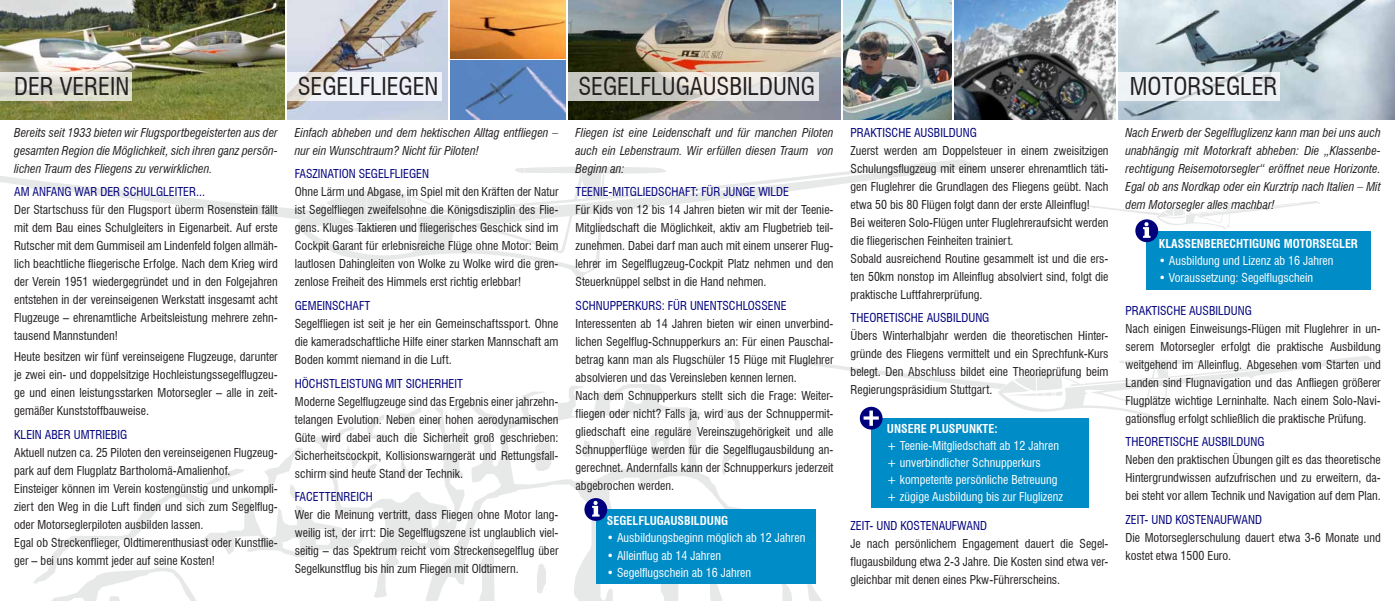
<style>
.page{position:relative;width:1395px;height:601px;background:#fff}
.page>*{position:absolute;margin:0;border:0;box-sizing:border-box;transform-origin:0 0}
.t1{font:condensed 24px "Swiss 721 BT";color:#231f20}
.t2{font:condensed 12px/18px "Swiss 721 BT";color:#231f20;text-align:justify}
.t3{font:italic condensed 12px/18px "Swiss 721 BT";color:#231f20;text-align:justify}
.t4{font:condensed 12px "Swiss 721 BT";color:#00007d}
.t5{font:condensed 12px/16.8px "Swiss 721 BT";color:#fff}
.t6{font:700 condensed 12px "Swiss 721 BT";color:#fff}
</style>
<div class="page">
<svg style="left:33px;top:384px;width:789px;height:217px"></svg>
<svg style="left:0;top:159px;width:979px;height:120px"></svg>
<svg style="left:790px;top:356px;width:586px;height:66px"></svg>
<img style="left:0;top:0;width:285px;height:119px">
<img style="left:568px;top:0;width:272px;height:120px">
<div style="left:871px;top:418px;width:217px;height:90px;background:#008cc7"></div>
<div style="left:860px;top:407px;width:22px;height:23px;background:#00007d;border-radius:50%"></div>
<svg style="left:863px;top:411px;width:16px;height:15px"></svg>
<img style="left:288px;top:0;width:160px;height:119px">
<img style="left:954px;top:0;width:161px;height:119px">
<img style="left:1118px;top:0;width:277px;height:119px">
<svg style="left:287px;top:72px;width:155px;height:28px;fill:#eff2f8"></svg>
<svg style="left:568px;top:72px;width:250px;height:28px;background:#d9d8d3"></svg>
<svg style="left:1118px;top:72px;width:162px;height:28px;fill:#eef3f5"></svg>
<svg style="left:0;top:72px;width:132px;height:28px;background:#dcdcd2"></svg>
<div style="left:596px;top:509px;width:220px;height:75px;background:#008cc7"></div>
<div style="left:584px;top:498px;width:23px;height:23px;background:#00007d;border-radius:50%"></div>
<svg style="left:592px;top:501px;width:7px;height:16px"></svg>
<div style="left:1146px;top:231px;width:225px;height:58px;background:#008cc7"></div>
<div style="left:1135px;top:219px;width:23px;height:23px;background:#00007d;border-radius:50%"></div>
<svg style="left:1067px;top:201px;width:253px;height:37px"></svg>
<img style="left:451px;top:61px;width:115px;height:58px">
<img style="left:843px;top:0;width:108px;height:120px">
<img style="left:451px;top:0;width:115px;height:58px">
<h1 class="t1" style="left:14px;top:72px;width:105px">Der VereiN</h1>
<h1 class="t1" style="left:298px;top:72px;width:142px">Segelfliegen</h1>
<h1 class="t1" style="left:578px;top:72px;width:150px">Segelflugausbild</h1>
<h1 class="t1" style="left:773px;top:72px;width:43px">ung</h1>
<h1 class="t1" style="left:1130px;top:72px;width:149px">Motorsegler</h1>
<p class="t3" style="left:14px;top:123px;width:265px">Bereits seit 1933 bieten wir Flugsportbegeisterten aus der gesamten Region die Möglichkeit, sich ihren ganz persön&shy;lichen Traum des Fliegens zu verwirklichen.</p>
<p class="t4" style="left:14px;top:185px;width:192px">Am Anfang war der Schulgleiter...</p>
<p class="t2" style="left:14px;top:201px;width:265px">Der Startschuss für den Flugsport überm Rosenstein fällt mit dem Bau eines Schulgleiters in Eigenarbeit. Auf erste Rutscher mit dem Gummiseil am Lindenfeld folgen allmäh&shy;lich beachtliche fliegerische Erfolge. Nach dem Krieg wird der Verein 1951 wiedergegründet und in den Folgejahren entstehen in der vereinseigenen Werkstatt insgesamt acht Flugzeuge – ehrenamtliche Arbeitsleistung mehrere zehn&shy;tausend Mannstunden!</p>
<p class="t2" style="left:14px;top:348px;width:265px">Heute besitzen wir fünf vereinseigene Flugzeuge, darunter je zwei ein- und doppelsitzige Hochleistungssegelflugzeu&shy;ge und einen leistungsstarken Motorsegler – alle in zeit&shy;gemäßer Kunststoffbauweise.</p>
<p class="t4" style="left:14px;top:427px;width:115px">Klein aber umtriebig</p>
<p class="t2" style="left:14px;top:443px;width:265px;text-align:left">Aktuell nutzen ca. 25 Piloten den vereinseigenen Flugzeug&shy;park auf dem Flugplatz Bartholomä-Amalienhof.<br>Einsteiger können im Verein kostengünstig und unkompli&shy;ziert den Weg in die Luft finden und sich zum Segelflug&shy;oder Motorseglerpiloten ausbilden lassen.<br>Egal ob Streckenflieger, Oldtimerenthusiast oder Kunstflie&shy;ger – bei uns kommt jeder auf seine Kosten!</p>
<p class="t3" style="left:295px;top:123px;width:265px">Einfach abheben und dem hektischen Alltag entfliegen – nur ein Wunschtraum? Nicht für Piloten!</p>
<p class="t4" style="left:295px;top:167px;width:136px">Faszination Segelfliegen</p>
<p class="t2" style="left:295px;top:183px;width:265px">Ohne Lärm und Abgase, im Spiel mit den Kräften der Natur ist Segelfliegen zweifelsohne die Königsdisziplin des Flie&shy;gens. Kluges Taktieren und fliegerisches Geschick sind im Cockpit Garant für erlebnisreiche Flüge ohne Motor: Beim lautlosen Dahingleiten von Wolke zu Wolke wird die gren&shy;zenlose Freiheit des Himmels erst richtig erlebbar!</p>
<p class="t4" style="left:295px;top:298px;width:77px">Gemeinschaft</p>
<p class="t2" style="left:295px;top:315px;width:265px">Segelfliegen ist seit je her ein Gemeinschaftssport. Ohne die kameradschaftliche Hilfe einer starken Mannschaft am Boden kommt niemand in die Luft.</p>
<p class="t4" style="left:295px;top:376px;width:170px">Höchstleistung Mit Sicherheit</p>
<p class="t2" style="left:295px;top:392px;width:265px">Moderne Segelflugzeuge sind das Ergebnis einer jahrzehn&shy;telangen Evolution. Neben einer hohen aerodynamischen Güte wird dabei auch die Sicherheit groß geschrieben:<br>Sicherheitscockpit, Kollisionswarngerät und Rettungsfall&shy;schirm sind heute Stand der Technik.</p>
<p class="t4" style="left:295px;top:490px;width:78px">Facettenreich</p>
<p class="t2" style="left:295px;top:506px;width:265px">Wer die Meinung vertritt, dass Fliegen ohne Motor lang&shy;weilig ist, der irrt: Die Segelflugszene ist unglaublich viel&shy;seitig – das Spektrum reicht vom Streckensegelflug über Segelkunstflug bis hin zum Fliegen mit Oldtimern.</p>
<p class="t3" style="left:575px;top:123px;width:259px">Fliegen ist eine Leidenschaft und für manchen Piloten auch ein Lebenstraum. Wir erfüllen diesen Traum von Beginn an:</p>
<p class="t4" style="left:575px;top:185px;width:215px">Teenie-Mitgliedschaft: für Junge Wilde</p>
<p class="t2" style="left:575px;top:201px;width:259px">Für Kids von 12 bis 14 Jahren bieten wir mit der Teenie-Mitgliedschaft die Möglichkeit, aktiv am Flugbetrieb teil&shy;zunehmen. Dabei darf man auch mit einem unserer Flug&shy;lehrer im Segelflugzeug-Cockpit Platz nehmen und den Steuerknüppel selbst in die Hand nehmen.</p>
<p class="t4" style="left:575px;top:298px;width:213px">Schnupperkurs: Für Unentschlossene</p>
<p class="t2" style="left:575px;top:315px;width:260px;text-align:left">Interessenten ab 14 Jahren bieten wir einen unverbind&shy;lichen Segelflug-Schnupperkurs an: Für einen Pauschal&shy;betrag kann man als Flugschüler 15 Flüge mit Fluglehrer absolvieren und das Vereinsleben kennen lernen.<br>Nach dem Schnupperkurs stellt sich die Frage: Weiter&shy;fliegen oder nicht? Falls ja, wird aus der Schnuppermit&shy;gliedschaft eine reguläre Vereinszugehörigkeit und alle Schnupperflüge werden für die Segelflugausbildung an&shy;gerechnet. Andernfalls kann der Schnupperkurs jederzeit abgebrochen werden.</p>
<p class="t6" style="left:607px;top:513px;width:123px">SEGELFLUGAUSBILDUNG</p>
<p class="t5" style="left:607px;top:530px;width:200px">• Ausbildungsbeginn möglich ab 12 Jahren</p>
<p class="t5" style="left:607px;top:547px;width:115px">• Alleinflug ab 14 Jahren</p>
<p class="t5" style="left:607px;top:564px;width:146px">• Segelflugschein ab 16 Jahren</p>
<p class="t4" style="left:850px;top:125px;width:84px">Praktische Ausbild</p>
<p class="t4" style="left:956px;top:125px;width:22px">ung</p>
<p class="t2" style="left:850px;top:141px;width:259px;text-align:left">Zuerst werden am Doppelsteuer in einem zweisitzigen Schulungsflugzeug mit einem unserer ehrenamtlich täti&shy;gen Fluglehrer die Grundlagen des Fliegens geübt. Nach etwa 50 bis 80 Flügen folgt dann der erste Alleinflug!<br>Bei weiteren Solo-Flügen unter Fluglehreraufsicht werden die fliegerischen Feinheiten trainiert.<br>Sobald ausreichend Routine gesammelt ist und die ers&shy;ten 50km nonstop im Alleinflug absolviert sind, folgt die praktische Luftfahrerprüfung.</p>
<p class="t4" style="left:850px;top:311px;width:96px">Theoretische Ausbild</p>
<p class="t4" style="left:968px;top:311px;width:22px">ung</p>
<p class="t2" style="left:850px;top:327px;width:259px">Übers Winterhalbjahr werden die theoretischen Hinter&shy;gründe des Fliegens vermittelt und ein Sprechfunk-Kurs belegt. Den Abschluss bildet eine Theorieprüfung beim Regierungspräsidium Stuttgart.</p>
<p class="t6" style="left:887px;top:422px;width:112px">UNSERE PLUSPUNKTE:</p>
<p class="t5" style="left:887px;top:437px;width:178px">+ Teenie-Mitgliedschaft ab 12 Jahren + unverbindlicher Schnupperkurs<br>+ kompetente persönliche Betreuung + zügige Ausbildung bis zur Fluglizenz</p>
<p class="t4" style="left:850px;top:518px;width:136px">Zeit- und Kostenaufwand</p>
<p class="t2" style="left:850px;top:534px;width:259px">Je nach persönlichem Engagement dauert die Segel&shy;flugausbildung etwa 2-3 Jahre. Die Kosten sind etwa ver&shy;gleichbar mit denen eines Pkw-Führerscheins.</p>
<p class="t3" style="left:1125px;top:123px;width:257px">Nach Erwerb der Segelfluglizenz kann man bei uns auch unabhängig mit Motorkraft abheben: Die „Klassenbe&shy;rechtigung Reisemotorsegler“ eröffnet neue Horizonte.<br>Egal ob ans Nordkap oder ein Kurztrip nach Italien – Mit dem Motorsegler alles machbar!</p>
<p class="t6" style="left:1159px;top:236px;width:200px">KLASSENBERECHTIGUNG MOTORSEGLER</p>
<p class="t5" style="left:1159px;top:252px;width:176px">• Ausbildung und Lizenz ab 16 Jahren</p>
<p class="t5" style="left:1159px;top:269px;width:156px">• Voraussetzung: Segelflugschein</p>
<p class="t4" style="left:1125px;top:303px;width:84px">Praktische Ausbild</p>
<p class="t4" style="left:1231px;top:303px;width:22px">ung</p>
<p class="t2" style="left:1125px;top:319px;width:257px">Nach einigen Einweisungs-Flügen mit Fluglehrer in un&shy;serem Motorsegler erfolgt die praktische Ausbildung weitgehend im Alleinflug. Abgesehen vom Starten und Landen sind Flugnavigation und das Anfliegen größerer Flugplätze wichtige Lerninhalte. Nach einem Solo-Navi&shy;gationsflug erfolgt schließlich die praktische Prüfung.</p>
<p class="t4" style="left:1125px;top:435px;width:96px">Theoretische Ausbild</p>
<p class="t4" style="left:1243px;top:435px;width:22px">ung</p>
<p class="t2" style="left:1125px;top:451px;width:257px">Neben den praktischen Übungen gilt es das theoretische Hintergrundwissen aufzufrischen und zu erweitern, da&shy;bei steht vor allem Technik und Navigation auf dem Plan.</p>
<p class="t4" style="left:1125px;top:512px;width:136px">Zeit- und Kostenaufwand</p>
<p class="t2" style="left:1125px;top:529px;width:257px">Die Motorseglerschulung dauert etwa 3-6 Monate und kostet etwa 1500 Euro.</p>
</div>
